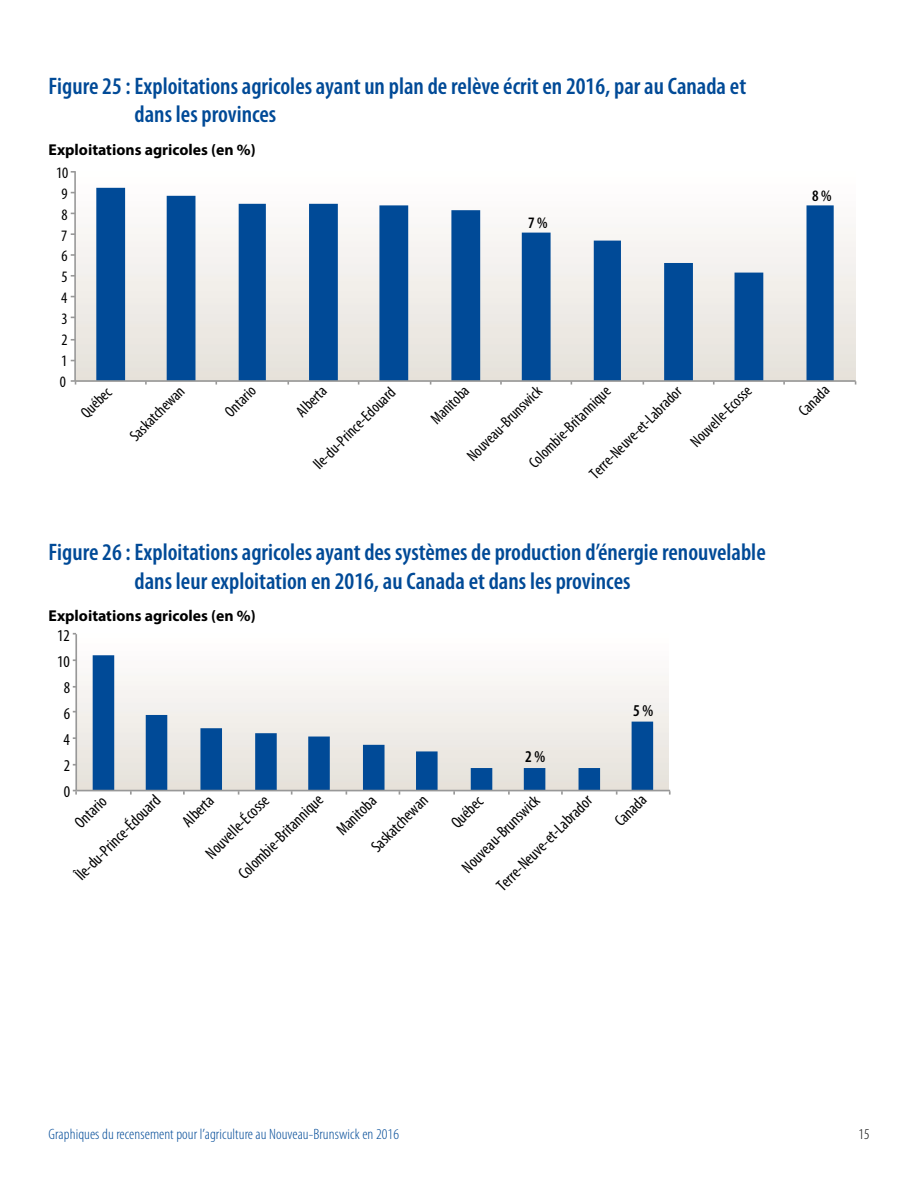
<style>
.page{position:relative;width:918px;height:1188px;background:#fff}
.page>*{position:absolute;margin:0;border:0;box-sizing:border-box;transform-origin:0 0}
.t1{font:600 condensed 24px/28.8px "Myriad Pro";color:#004a97}
.t2{font:condensed 16.65px/36.2px "Myriad Pro";color:#000}
.t3{font:600 condensed 16.65px "Myriad Pro";color:#000}
.t4{font:condensed 16.05px "Myriad Pro";color:#000}
.t5{font:600 condensed 16.05px "Myriad Pro";color:#000}
.t6{font:700 15.75px "Myriad Pro";color:#000}
.t7{font:300 condensed 15px "Myriad Pro";letter-spacing:.005em;color:#004a97;scale:1.05 1}
.t8{font:300 condensed 15px "Myriad Pro";color:#000}
</style>
<div class="page">
<div style="left:76px;top:171px;width:780px;height:210px;background:linear-gradient(to bottom,#fff,#e6e1da)"></div>
<svg style="left:96px;top:188px;width:738px;height:192px"></svg>
<hr style="left:74px;top:171px;width:2px;height:210px;background:#989898">
<hr style="left:75px;top:380px;width:781px;height:2px;background:#989898">
<svg style="left:71px;top:380px;width:5px;height:5px"></svg>
<div style="left:77px;top:634px;width:592px;height:156px;background:linear-gradient(to bottom,#fff,#e3e0d9)"></div>
<svg style="left:93px;top:655px;width:560px;height:135px;fill:#f1eee9"></svg>
<hr style="left:75px;top:634px;width:2px;height:157px;background:#989898">
<hr style="left:76px;top:790px;width:594px;height:1px;background:#989898">
<svg style="left:73px;top:790px;width:4px;height:5px"></svg>
<p class="t1" style="left:135px;top:72px;width:613px;text-indent:-86px">Figure 25 : Exploitations agricoles ayant un plan de relève écrit en 2016, par au Canada et dans les provinces</p>
<p class="t6" style="left:49px;top:139px;width:209px">Exploitations agricoles (en %)</p>
<p class="t4" style="left:56px;top:164px;width:14px">10</p>
<p class="t4" style="left:61px;top:185px;width:8px">9</p>
<p class="t4" style="left:61px;top:206px;width:8px">8</p>
<p class="t4" style="left:61px;top:227px;width:8px">7</p>
<p class="t4" style="left:61px;top:248px;width:8px">6</p>
<p class="t4" style="left:61px;top:268px;width:8px">5</p>
<p class="t4" style="left:61px;top:289px;width:8px">4</p>
<p class="t4" style="left:61px;top:310px;width:8px">3</p>
<p class="t4" style="left:61px;top:331px;width:8px">2</p>
<p class="t4" style="left:61px;top:352px;width:8px">1</p>
<p class="t4" style="left:60px;top:373px;width:8px">0</p>
<p class="t5" style="left:528px;top:214px;width:21px">7 %</p>
<p class="t5" style="left:812px;top:187px;width:21px">8 %</p>
<p class="t4" style="left:464px;top:452px;width:100px;rotate:-45deg">Nouveau-Brunswick</p>
<p class="t4" style="left:309px;top:460px;width:111px;rotate:-45deg">Île-du-Prince-Édouard</p>
<p class="t4" style="left:427px;top:415px;width:49px;rotate:-45deg">Manitoba</p>
<p class="t4" style="left:586px;top:470px;width:125px;rotate:-45deg">Terre-Neuve-et-Labrador</p>
<p class="t4" style="left:687px;top:438px;width:81px;rotate:-45deg">Nouvelle-Écosse</p>
<p class="t4" style="left:795px;top:407px;width:38px;rotate:-45deg">Canada</p>
<p class="t4" style="left:77px;top:409px;width:38px;rotate:-45deg">Québec</p>
<p class="t4" style="left:126px;top:432px;width:72px;rotate:-45deg">Saskatchewan</p>
<p class="t4" style="left:221px;top:408px;width:38px;rotate:-45deg">Ontario</p>
<p class="t4" style="left:293px;top:408px;width:38px;rotate:-45deg">Alberta</p>
<p class="t4" style="left:525px;top:459px;width:110px;rotate:-45deg">Colombie-Britannique</p>
<p class="t1" style="left:135px;top:538px;width:633px;text-indent:-86px">Figure 26 : Exploitations agricoles ayant des systèmes de production d’énergie renouvelable dans leur exploitation en 2016, au Canada et dans les provinces</p>
<p class="t6" style="left:49px;top:606px;width:209px">Exploitations agricoles (en %)</p>
<p class="t2" style="left:57px;top:618px;width:14px">12</p>
<p class="t2" style="left:57px;top:644px;width:14px">10</p>
<p class="t2" style="left:64px;top:670px;width:8px">8</p>
<p class="t2" style="left:64px;top:696px;width:8px">6</p>
<p class="t2" style="left:64px;top:722px;width:8px">4</p>
<p class="t2" style="left:64px;top:748px;width:8px">2</p>
<p class="t3" style="left:525px;top:748px;width:22px">2 %</p>
<p class="t3" style="left:633px;top:702px;width:22px">5 %</p>
<p class="t2" style="left:64px;top:774px;width:8px">0</p>
<p class="t2" style="left:452px;top:857px;width:104px;rotate:-45deg">Nouveau-Brunswick</p>
<p class="t2" style="left:65px;top:865px;width:115px;rotate:-45deg">Île-du-Prince-Édouard</p>
<p class="t2" style="left:172px;top:811px;width:39px;rotate:-45deg">Alberta</p>
<p class="t2" style="left:228px;top:864px;width:114px;rotate:-45deg">Colombie-Britannique</p>
<p class="t2" style="left:336px;top:811px;width:74px;text-indent:-13px;rotate:-45deg">Manitoba<br>Saskatchewan</p>
<p class="t2" style="left:441px;top:813px;width:39px;rotate:-45deg">Québec</p>
<p class="t2" style="left:487px;top:876px;width:129px;rotate:-45deg">Terre-Neuve-et-Labrador</p>
<p class="t2" style="left:605px;top:811px;width:39px;rotate:-45deg">Canada</p>
<p class="t2" style="left:196px;top:843px;width:84px;rotate:-45deg">Nouvelle-Écosse</p>
<p class="t2" style="left:65px;top:813px;width:39px;rotate:-45deg">Ontario</p>
<p class="t7" style="left:49px;top:1126px;width:335px">Graphiques du recensement pour l’agriculture au Nouveau-Brunswick en 2016</p>
<p class="t8" style="left:859px;top:1126px;width:12px">15</p>
</div>
